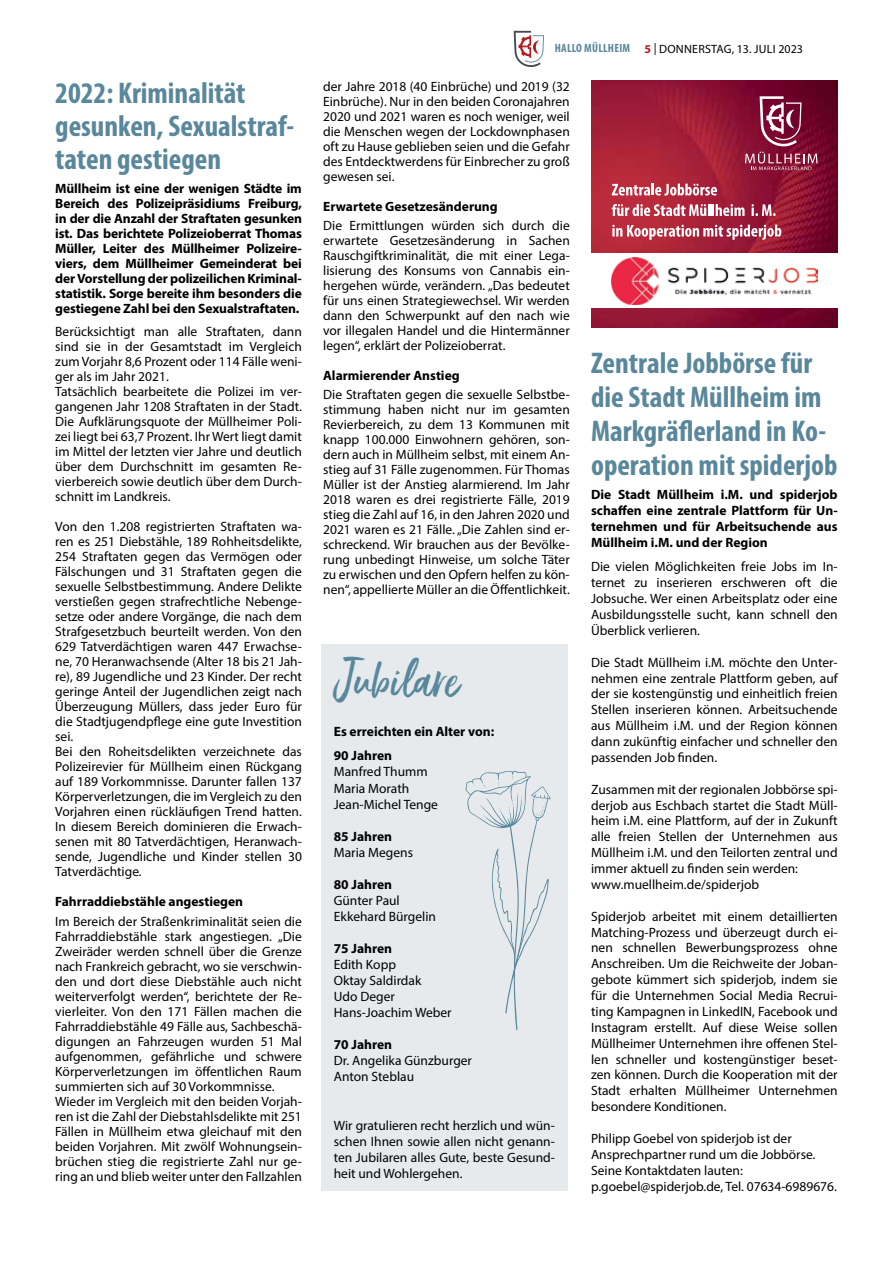
<style>
.page{position:relative;width:893px;height:1263px;background:#fff}
.page>*{position:absolute;margin:0;border:0;box-sizing:border-box;transform-origin:0 0}
.t1{font:46.5px "Ernestand Emily";color:#59879b}
.t2{font:700 condensed 30px/33.9px "Myriad Pro";color:#59879b}
.t3{font:13.5px/15px "Myriad Pro";color:#000}
.t4{font:700 13.5px/15px "Myriad Pro";color:#000;text-align:justify}
.t5{font:12px "Myriad Pro";letter-spacing:.02em;color:#000}
.t6{font:700 condensed 12px "Myriad Pro";letter-spacing:.02em;color:#59879b}
.s1{font-weight:700;color:#b61d22}
</style>
<div class="page">
<svg style="left:514px;top:31px;width:30px;height:36px"></svg>
<img style="left:591px;top:81px;width:247px;height:246px">
<div style="left:591px;top:253px;width:247px;height:55px;background:#fff"></div>
<svg style="left:760px;top:96px;width:42px;height:50px"></svg>
<svg style="left:745px;top:152px;width:72px;height:18px"></svg>
<svg style="left:612px;top:184px;width:105px;height:12px"></svg>
<svg style="left:612px;top:204px;width:133px;height:12px"></svg>
<svg style="left:751px;top:204px;width:25px;height:12px"></svg>
<svg style="left:612px;top:225px;width:169px;height:15px"></svg>
<img style="left:612px;top:257px;width:205px;height:48px">
<div style="left:321px;top:644px;width:247px;height:547px;background:#e6eaed"></div>
<svg style="left:465px;top:770px;width:86px;height:260px"></svg>
<h2 class="t2" style="left:55px;top:76px;width:240px;line-height:33px">2022: Kriminalität gesunken, Sexualstraf&shy;taten gestiegen</h2>
<p class="t4" style="left:55px;top:180px;width:248px">Müllheim ist eine der wenigen Städte im Bereich des Polizeipräsidiums Freiburg, in der die Anzahl der Straftaten gesunken ist. Das berichtete Polizeioberrat Thomas Müller, Leiter des Müllheimer Polizeire&shy;viers, dem Müllheimer Gemeinderat bei der Vorstellung der polizeilichen Kriminal&shy;statistik. Sorge bereite ihm besonders die gestiegene Zahl bei den Sexualstraftaten.</p>
<p class="t3" style="left:55px;top:324px;width:248px">Berücksichtigt man alle Straftaten, dann sind sie in der Gesamtstadt im Vergleich zum Vorjahr 8,6 Prozent oder 114 Fälle weni&shy;ger als im Jahr 2021.<br>Tatsächlich bearbeitete die Polizei im ver&shy;gangenen Jahr 1208 Straftaten in der Stadt.<br>Die Aufklärungsquote der Müllheimer Poli&shy;zei liegt bei 63,7 Prozent. I hr Wert liegt damit im Mittel der letzten vier Jahre und deutlich über dem Durchschnitt im gesamten Re&shy;vierbereich sowie deutlich über dem Durch&shy;schnitt im Landkreis.</p>
<p class="t3" style="left:55px;top:519px;width:248px">Von den 1.208 registrierten Straftaten wa&shy;ren es 251 Diebstähle, 189 Rohheitsdelikte, 254 Straftaten gegen das Vermögen oder Fälschungen und 31 Straftaten gegen die sexuelle Selbstbestimmung. Andere Delikte verstießen gegen strafrechtliche Nebenge&shy;setze oder andere Vorgänge, die nach dem Strafgesetzbuch beurteilt werden. Von den 629 Tatverdächtigen waren 447 Erwachse&shy;ne, 70 Heranwachsende (Alter 18 bis 21 Jah&shy;re), 89 Jugendliche und 23 Kinder. Der recht geringe Anteil der Jugendlichen zeigt nach Überzeugung Müllers, dass jeder Euro für die Stadtjugendpflege eine gute I nvestition sei.<br>Bei den Roheitsdelikten verzeichnete das Polizeirevier für Müllheim einen Rückgang auf 189 Vorkommnisse. Darunter fallen 137<br>Körperverletzungen, die im Vergleich zu den Vorjahren einen rückläufigen Trend hatten.<br>I n diesem Bereich dominieren die Erwach&shy;senen mit 80 Tatverdächtigen, Heranwach&shy;sende, Jugendliche und Kinder stellen 30<br>Tatverdächtige.</p>
<p class="t4" style="left:55px;top:894px;width:189px">Fahrraddiebstähle angestiegen</p>
<p class="t3" style="left:55px;top:913px;width:248px">I m Bereich der Straßenkriminalität seien die Fahrraddiebstähle stark angestiegen. „Die Zweiräder werden schnell über die Grenze nach Frankreich gebracht, wo sie verschwin&shy;den und dort diese Diebstähle auch nicht weiterverfolgt werden“, berichtete der Re&shy;vierleiter. Von den 171 Fällen machen die Fahrraddiebstähle 49 Fälle aus, Sachbeschä&shy;digungen an Fahrzeugen wurden 51 Mal aufgenommen, gefährliche und schwere Körperverletzungen im öffentlichen Raum summierten sich auf 30 Vorkommnisse.<br>Wieder im Vergleich mit den beiden Vorjah&shy;ren ist die Zahl der Diebstahlsdelikte mit 251<br>Fällen in Müllheim etwa gleichauf mit den beiden Vorjahren. Mit zwölf Wohnungsein&shy;brüchen stieg die registrierte Zahl nur ge&shy;ring an und blieb weiter unter den Fallzahlen</p>
<p class="t6" style="left:555px;top:40px;width:76px">Hallo Müllheim</p>
<p class="t5" style="left:644px;top:42px;width:160px"><span class="s1">5</span> | Donnerstag, 13. Juli 2023</p>
<p class="t3" style="left:323px;top:79px;width:248px;text-align:justify">der Jahre 2018 (40 Einbrüche) und 2019 (32<br>Einbrüche). Nur in den beiden Coronajahren 2020 und 2021 waren es noch weniger, weil die Menschen wegen der Lockdownphasen oft zu Hause geblieben seien und die Gefahr des Entdecktwerdens für Einbrecher zu groß gewesen sei.</p>
<p class="t4" style="left:323px;top:198px;width:176px">Erwartete Gesetzesänderung</p>
<p class="t3" style="left:323px;top:218px;width:248px;text-align:justify">Die Ermittlungen würden sich durch die erwartete Gesetzesänderung in Sachen Rauschgiftkriminalität, die mit einer Lega&shy;lisierung des Konsums von Cannabis ein&shy;hergehen würde, verändern. „Das bedeutet für uns einen Strategiewechsel. Wir werden dann den Schwerpunkt auf den nach wie vor illegalen Handel und die Hintermänner legen“, erklärt der Polizeioberrat.</p>
<p class="t4" style="left:323px;top:368px;width:138px">Alarmierender Anstieg</p>
<p class="t3" style="left:323px;top:387px;width:248px;text-align:justify">Die Straftaten gegen die sexuelle Selbstbe&shy;stimmung haben nicht nur im gesamten Revierbereich, zu dem 13 Kommunen mit knapp 100.000 Einwohnern gehören, son&shy;dern auch in Müllheim selbst, mit einem An&shy;stieg auf 31 Fälle zugenommen. Für Thomas Müller ist der Anstieg alarmierend. I m Jahr 2018 waren es drei registrierte Fälle, 2019 stieg die Zahl auf 16, in den Jahren 2020 und 2021 waren es 21 Fälle. „Die Zahlen sind er&shy;schreckend. Wir brauchen aus der Bevölke&shy;rung unbedingt Hinweise, um solche Täter zu erwischen und den Opfern helfen zu kön&shy;nen“, appellierte Müller an die Öffentlichkeit.</p>
<h1 class="t1" style="left:334px;top:651px;width:127px">Jubilare</h1>
<p class="t4" style="left:334px;top:718px;width:162px;line-height:24.6px">Es erreichten ein Alter von:<br>90 Jahren</p>
<p class="t3" style="left:334px;top:764px;width:106px;line-height:16px">Manfred Thumm<br>Maria Morath<br>Jean-Michel Tenge</p>
<p class="t4" style="left:334px;top:828px;width:60px">85 Jahren</p>
<p class="t3" style="left:334px;top:844px;width:81px">Maria Megens</p>
<p class="t4" style="left:334px;top:876px;width:60px">80 Jahren</p>
<p class="t3" style="left:334px;top:892px;width:104px;line-height:16px">Günter Paul<br>Ekkehard Bürgelin</p>
<p class="t4" style="left:334px;top:940px;width:60px">75 Jahren</p>
<p class="t3" style="left:334px;top:956px;width:119px;line-height:16px">Edith Kopp<br>Oktay Saldirdak<br>Udo Deger<br>Hans-Joachim Weber</p>
<p class="t4" style="left:334px;top:1037px;width:60px">70 Jahren</p>
<p class="t3" style="left:334px;top:1053px;width:140px;line-height:16px">Dr. Angelika Günzburger<br>Anton Steblau</p>
<p class="t3" style="left:334px;top:1117px;width:223px;line-height:16px;text-align:justify">Wir gratulieren recht herzlich und wün&shy;schen I hnen sowie allen nicht genann&shy;ten Jubilaren alles Gute, beste Gesund&shy;heit und Wohlergehen.</p>
<h2 class="t2" style="left:591px;top:346px;width:248px">Zentrale Jobbörse für die Stadt Müllheim im<br>Markgräflerland in Ko&shy;operation mit spiderjob</h2>
<p class="t4" style="left:591px;top:486px;width:248px;line-height:15.9px">Die Stadt Müllheim i.M. und spiderjob schaffen eine zentrale Plattform für Un&shy;ternehmen und für Arbeitsuchende aus Müllheim i.M. und der Region</p>
<p class="t3" style="left:591px;top:559px;width:248px;line-height:15.9px;text-align:justify">Die vielen Möglichkeiten freie Jobs im I n&shy;ternet zu inserieren erschweren oft die Jobsuche. Wer einen Arbeitsplatz oder eine Ausbildungsstelle sucht, kann schnell den Überblick verlieren.</p>
<p class="t3" style="left:591px;top:654px;width:248px;line-height:15.9px;text-align:justify">Die Stadt Müllheim i.M. möchte den Unter&shy;nehmen eine zentrale Plattform geben, auf der sie kostengünstig und einheitlich freien Stellen inserieren können. Arbeitsuchende aus Müllheim i.M. und der Region können dann zukünftig einfacher und schneller den passenden Job finden.</p>
<p class="t3" style="left:591px;top:781px;width:248px;line-height:15.9px">Zusammen mit der regionalen Jobbörse spi&shy;derjob aus Eschbach startet die Stadt Müll&shy;heim i.M. eine Plattform, auf der in Zukunft alle freien Stellen der Unternehmen aus Müllheim i.M. und den Teilorten zentral und immer aktuell zu finden sein werden: www.muellheim.de/spiderjob</p>
<p class="t3" style="left:591px;top:908px;width:248px;line-height:15.9px;text-align:justify">Spiderjob arbeitet mit einem detaillierten Matching-Prozess und überzeugt durch ei&shy;nen schnellen Bewerbungsprozess ohne Anschreiben. Um die Reichweite der Joban&shy;gebote kümmert sich spiderjob, indem sie für die Unternehmen Social Media Recrui&shy;ting Kampagnen in LinkedIN, Facebook und I nstagram erstellt. Auf diese Weise sollen Müllheimer Unternehmen ihre offenen Stel&shy;len schneller und kostengünstiger beset&shy;zen können. Durch die Kooperation mit der Stadt erhalten Müllheimer Unternehmen besondere Konditionen.</p>
<p class="t3" style="left:591px;top:1130px;width:247px;line-height:15.9px">Philipp Goebel von spiderjob ist der Ansprechpartner rund um die Jobbörse.<br>Seine Kontaktdaten lauten: p.goebel@spiderjob.de, Tel. 07634-6989676.</p>
</div>
